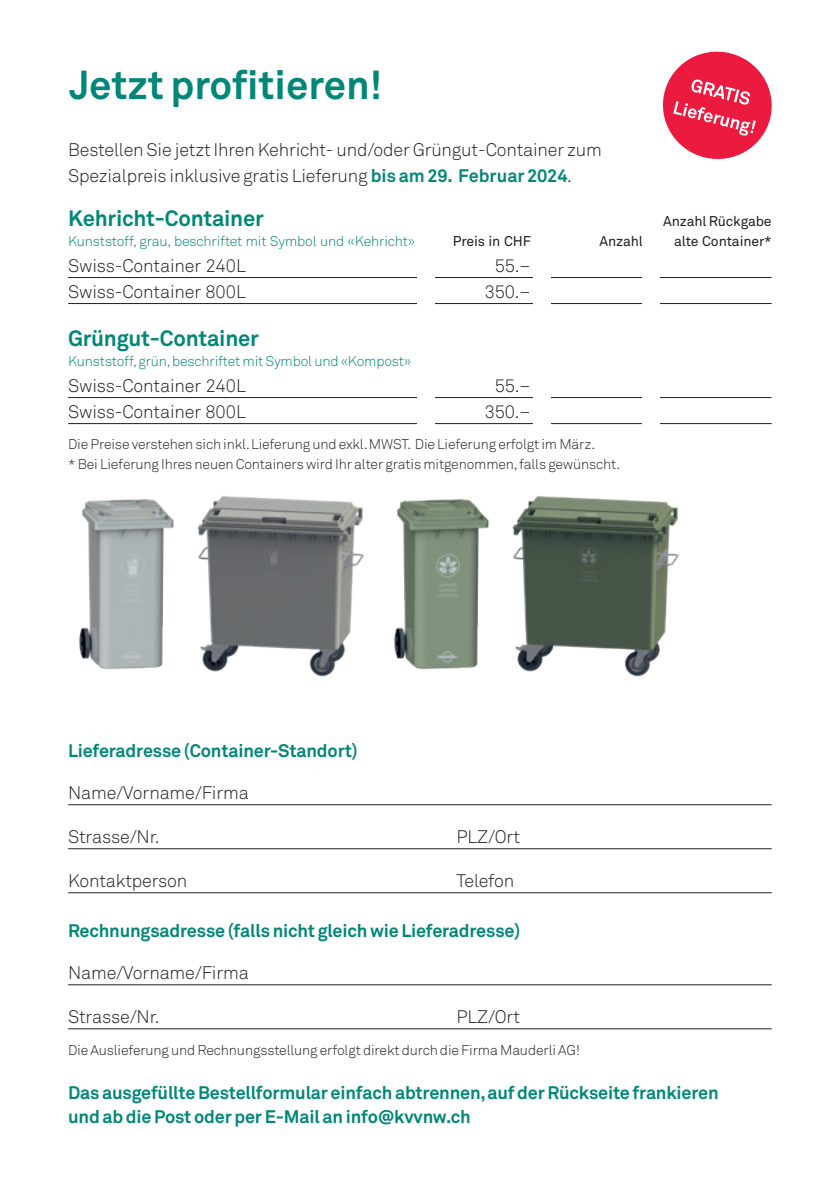
<style>
.page{position:relative;width:840px;height:1191px;background:#fff}
.page>*{position:absolute;margin:0;border:0;box-sizing:border-box;transform-origin:0 0}
.t1{font:700 40px "Akkurat Pro";color:#008778}
.t2{font:700 22px "Akkurat Pro";letter-spacing:-.01em;color:#008778}
.t3{font:18px/26px "Akkurat Light Pro";letter-spacing:-.01em;color:#231f20}
.t4{font:700 18px/24px "Akkurat Pro";letter-spacing:-.01em;color:#008778}
.t5{font:14px/20px "Akkurat Light Pro";letter-spacing:-.01em;color:#231f20}
.t6{font:14px "Akkurat Light Pro";letter-spacing:-.01em;color:#008778}
.t7{font:14px "Akkurat Pro";letter-spacing:-.01em;color:#231f20}
.s1{font-family:"Akkurat Pro";font-weight:700;color:#008778}
</style>
<div class="page">
<img style="left:79px;top:499px;width:95px;height:170px">
<img style="left:394px;top:499px;width:95px;height:171px">
<img style="left:197px;top:496px;width:167px;height:181px">
<img style="left:512px;top:495px;width:167px;height:182px">
<hr style="left:68px;top:804px;width:703px;height:1px;background:#231f20">
<hr style="left:68px;top:848px;width:703px;height:1px;background:#231f20">
<hr style="left:68px;top:892px;width:703px;height:1px;background:#231f20">
<hr style="left:68px;top:984px;width:703px;height:1px;background:#231f20">
<hr style="left:68px;top:1028px;width:703px;height:1px;background:#231f20">
<hr style="left:68px;top:277px;width:703px;height:1px;background:#231f20">
<hr style="left:68px;top:303px;width:703px;height:1px;background:#231f20">
<hr style="left:68px;top:397px;width:703px;height:1px;background:#231f20">
<hr style="left:68px;top:423px;width:703px;height:1px;background:#231f20">
<div style="left:417px;top:199px;width:17px;height:228px;background:#fff"></div>
<div style="left:533px;top:199px;width:17px;height:228px;background:#fff"></div>
<div style="left:642px;top:201px;width:17px;height:228px;background:#fff"></div>
<svg style="left:662px;top:51px;width:110px;height:108px"></svg>
<h1 class="t1" style="left:70px;top:60px;width:314px">Jetzt profitieren!</h1>
<p class="t3" style="left:68px;top:137px;width:535px">Bestellen Sie jetzt Ihren Kehricht- und/oder Grüngut-Container zum<br>Spezialpreis inklusive gratis Lieferung <span class="s1">bis am 29. Februar 2024</span>.</p>
<p class="t2" style="left:68px;top:204px;width:197px">Kehricht-Container</p>
<p class="t7" style="left:662px;top:212px;width:110px">Anzahl Rückgabe</p>
<p class="t6" style="left:68px;top:232px;width:348px">Kunststoff, grau, beschriftet mit Symbol und «Kehricht»</p>
<p class="t7" style="left:452px;top:233px;width:80px">Preis in CHF</p>
<p class="t7" style="left:599px;top:233px;width:45px">Anzahl</p>
<p class="t7" style="left:673px;top:233px;width:99px">alte Container*</p>
<p class="t3" style="left:68px;top:253px;width:179px">Swiss-Container 240L</p>
<p class="t3" style="left:494px;top:253px;width:37px">55.–</p>
<p class="t3" style="left:68px;top:279px;width:179px">Swiss-Container 800L</p>
<p class="t3" style="left:484px;top:279px;width:47px">350.–</p>
<p class="t2" style="left:68px;top:324px;width:192px">Grüngut-Container</p>
<p class="t6" style="left:68px;top:352px;width:344px">Kunststoff, grün, beschriftet mit Symbol und «Kompost»</p>
<p class="t3" style="left:68px;top:373px;width:179px">Swiss-Container 240L</p>
<p class="t3" style="left:494px;top:373px;width:37px">55.–</p>
<p class="t3" style="left:68px;top:399px;width:179px">Swiss-Container 800L</p>
<p class="t3" style="left:484px;top:399px;width:47px">350.–</p>
<p class="t5" style="left:68px;top:434px;width:553px">Die Preise verstehen sich inkl. Lieferung und exkl. MWST. Die Lieferung erfolgt im März.<br>* Bei Lieferung Ihres neuen Containers wird Ihr alter gratis mitgenommen, falls gewünscht.</p>
<p class="t4" style="left:68px;top:738px;width:291px">Lieferadresse (Container-Standort)</p>
<p class="t3" style="left:68px;top:780px;width:182px">Name/Vorname/Firma</p>
<p class="t3" style="left:68px;top:824px;width:93px">Strasse/Nr.</p>
<p class="t3" style="left:456px;top:824px;width:65px">PLZ/Ort</p>
<p class="t3" style="left:68px;top:868px;width:121px">Kontaktperson</p>
<p class="t3" style="left:456px;top:868px;width:59px">Telefon</p>
<p class="t4" style="left:68px;top:918px;width:453px">Rechnungsadresse (falls nicht gleich wie Lieferadresse)</p>
<p class="t3" style="left:68px;top:960px;width:182px">Name/Vorname/Firma</p>
<p class="t3" style="left:68px;top:1004px;width:93px">Strasse/Nr.</p>
<p class="t3" style="left:456px;top:1004px;width:65px">PLZ/Ort</p>
<p class="t5" style="left:68px;top:1040px;width:513px">Die Auslieferung und Rechnungsstellung erfolgt direkt durch die Firma Mauderli AG!</p>
<p class="t4" style="left:68px;top:1080px;width:651px">Das ausgefüllte Bestellformular einfach abtrennen, auf der Rückseite frankieren und ab die Post oder per E-Mail an info@kvvnw.ch</p>
</div>
